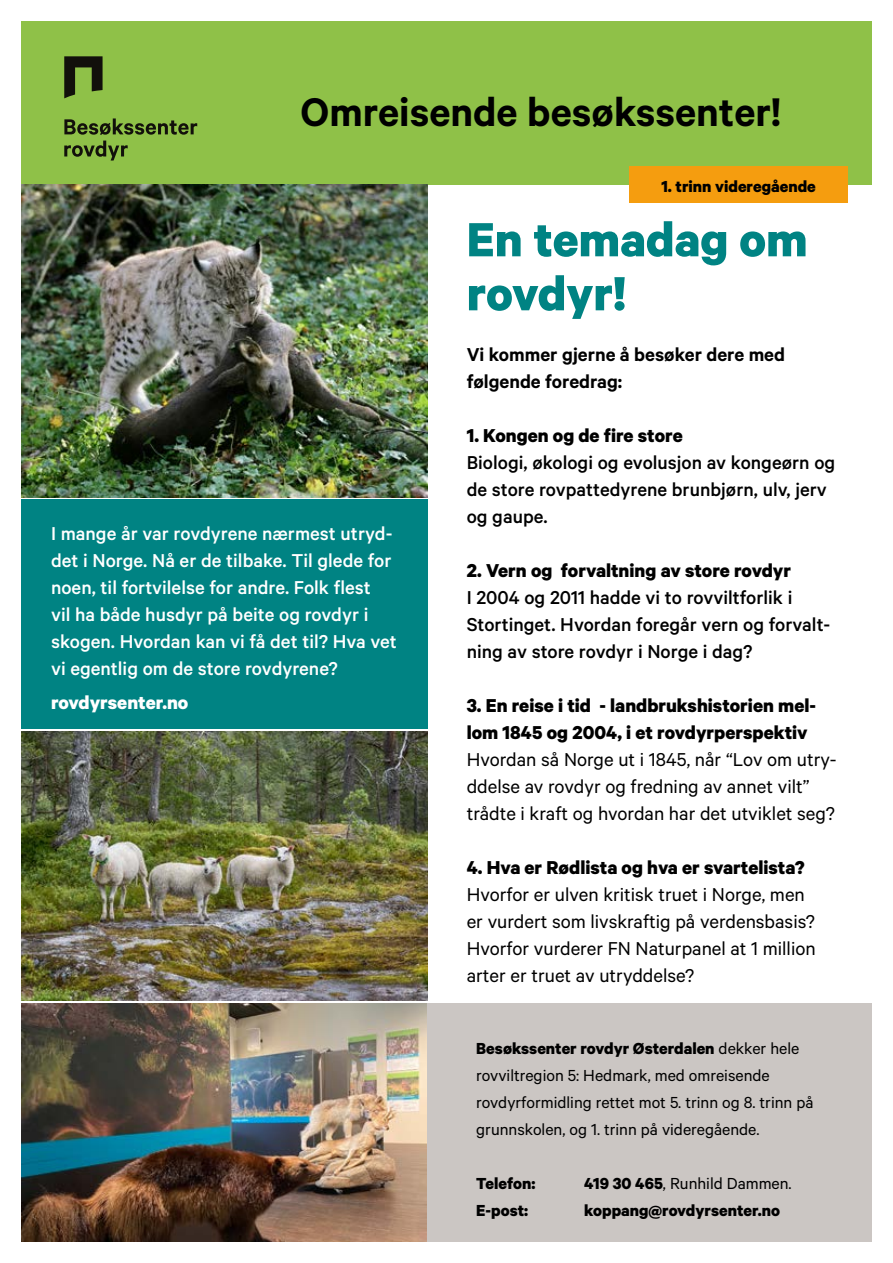
<style>
.page{position:relative;width:893px;height:1263px;background:#fff}
.page>*{position:absolute;margin:0;border:0;box-sizing:border-box;transform-origin:0 0}
.t1{font:700 54px/54px "Calibre";color:#008383}
.t2{font:600 45px "Calibre";color:#000}
.t3{font:21px/27px "Calibre";color:#000}
.t4{font:500 21px/27px "Calibre";color:#fff}
.t5{font:500 21px/27px "Calibre";color:#000}
.t6{font:700 21px/27px "Calibre";color:#000}
.t7{font:600 21px/27px "Calibre";color:#000}
.t8{font:700 21px "Calibre";color:#fff}
.t9{font:18px/27px "Calibre";color:#000}
.t10{font:700 18px "Calibre";color:#000}
.s1{font-weight:700}
</style>
<div class="page">
<div style="left:21px;top:21px;width:851px;height:164px;background:#8fc148"></div>
<svg style="left:64px;top:118px;width:133px;height:17px"></svg>
<svg style="left:64px;top:141px;width:64px;height:20px"></svg>
<svg style="left:64px;top:56px;width:39px;height:42px"></svg>
<img style="left:21px;top:185px;width:406px;height:312px">
<div style="left:21px;top:500px;width:406px;height:229px;background:#008383"></div>
<img style="left:21px;top:731px;width:406px;height:270px">
<img style="left:21px;top:1003px;width:406px;height:239px">
<div style="left:427px;top:1003px;width:445px;height:239px;background:#cbc6c3"></div>
<div style="left:629px;top:167px;width:219px;height:36px;background:#f59d0f"></div>
<h2 class="t2" style="left:301px;top:85px;width:482px">Omreisende besøkssenter!</h2>
<p class="t4" style="left:51px;top:519px;width:347px">I mange år var rovdyrene nærmest utryd&shy;det i Norge. Nå er de tilbake. Til glede for noen, til fortvilelse for andre. Folk flest<br>vil ha både husdyr på beite og rovdyr i skogen. Hvordan kan vi få det til? Hva vet vi egentlig om de store rovdyrene?</p>
<p class="t8" style="left:51px;top:690px;width:139px">rovdyrsenter.no</p>
<p class="t10" style="left:661px;top:175px;width:156px">1. trinn videregående</p>
<h1 class="t1" style="left:467px;top:211px;width:342px">En temadag om rovdyr!</h1>
<p class="t7" style="left:467px;top:341px;width:320px">Vi kommer gjerne å besøker dere med følgende foredrag:</p>
<p class="t6" style="left:467px;top:422px;width:218px">1. Kongen og de fire store</p>
<p class="t5" style="left:467px;top:449px;width:370px">Biologi, økologi og evolusjon av kongeørn og de store rovpattedyrene brunbjørn, ulv, jerv og gaupe.</p>
<p class="t6" style="left:467px;top:557px;width:326px">2. Vern og forvaltning av store rovdyr</p>
<p class="t5" style="left:467px;top:584px;width:365px">I 2004 og 2011 hadde vi to rovviltforlik i<br>Stortinget. Hvordan foregår vern og forvalt&shy;ning av store rovdyr i Norge i dag?</p>
<p class="t6" style="left:467px;top:692px;width:351px">3. En reise i tid - landbrukshistorien mel&shy;lom 1845 og 2004, i et rovdyrperspektiv</p>
<p class="t3" style="left:467px;top:746px;width:371px">Hvordan så Norge ut i 1845, når “Lov om utry&shy;ddelse av rovdyr og fredning av annet vilt” trådte i kraft og hvordan har det utviklet seg?</p>
<p class="t6" style="left:467px;top:854px;width:340px">4. Hva er Rødlista og hva er svartelista?</p>
<p class="t3" style="left:467px;top:881px;width:351px">Hvorfor er ulven kritisk truet i Norge, men er vurdert som livskraftig på verdensbasis?<br>Hvorfor vurderer FN Naturpanel at 1 million arter er truet av utryddelse?</p>
<p class="t9" style="left:476px;top:1034px;width:339px"><span class="s1">Besøkssenter rovdyr Østerdalen</span> dekker hele rovviltregion 5: Hedmark, med omreisende rovdyrformidling rettet mot 5. trinn og 8. trinn på grunnskolen, og 1. trinn på videregående.</p>
<p class="t10" style="left:476px;top:1173px;width:61px">Telefon:</p>
<p class="t9" style="left:584px;top:1169px;width:209px"><span class="s1">419 30 465</span>, Runhild Dammen.</p>
<p class="t10" style="left:476px;top:1200px;width:53px">E-post:</p>
<p class="t10" style="left:584px;top:1200px;width:197px">koppang@rovdyrsenter.no</p>
</div>
